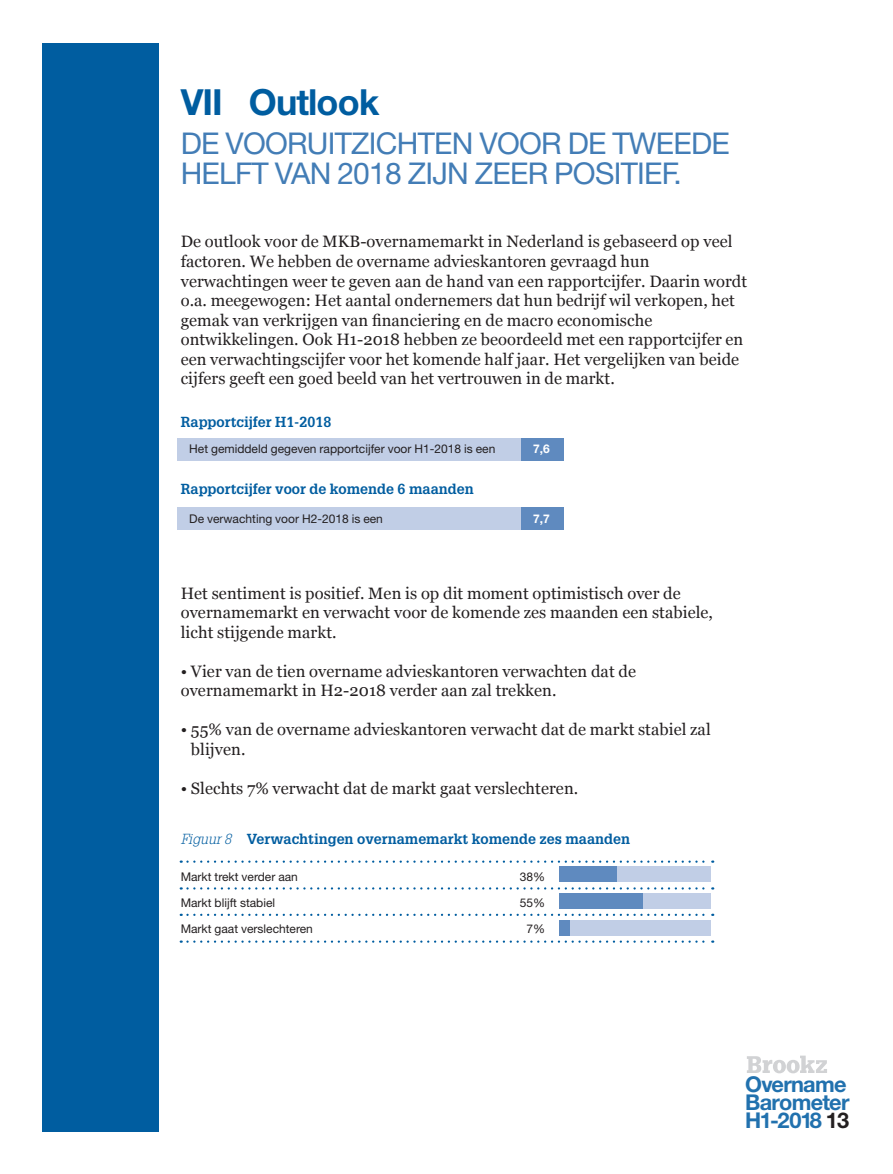
<style>
.page{position:relative;width:893px;height:1174px;background:#fff}
.page>*{position:absolute;margin:0;border:0;box-sizing:border-box;transform-origin:0 0}
.Kop_Helvetica{font:700 36px "Helvetica Neue LT Std";letter-spacing:-.025em;color:#005da0}
.Kaderkop{font:30px/30px "Helvetica Neue LT Std";letter-spacing:-.025em;color:#437db6}
.t1{font:700 21.75px/17.9px "Helvetica Neue LT Std";letter-spacing:-.035em;color:#2171ae}
.Brood_niet_inspring{font:16.5px/19.5px "Georgia";letter-spacing:.005em;color:#231f20}
.Info_kaderkop{font:700 14.25px "Glypha LT Std";color:#005da0}
.Kader{font:12px "Helvetica Neue LT Std";color:#231f20}
.Kader-2{font:700 12px "Helvetica Neue LT Std";color:#fff}
.s1{font-weight:300;font-style:italic}
.s2{color:#231f20}
</style>
<div class="page">
<svg style="left:747px;top:1055px;width:80px;height:18px"></svg>
<div style="left:177px;top:438px;width:386px;height:22px;background:#c1cee6"></div>
<div style="left:177px;top:507px;width:386px;height:23px;background:#c1cee6"></div>
<div style="left:43px;top:43px;width:116px;height:1088px;background:#005da0"></div>
<div style="left:521px;top:438px;width:42px;height:22px;background:#5f8abf"></div>
<div style="left:521px;top:507px;width:42px;height:23px;background:#5f8abf"></div>
<svg style="left:181px;top:860px;width:532px;height:2px"></svg>
<svg style="left:181px;top:887px;width:532px;height:2px"></svg>
<svg style="left:181px;top:913px;width:532px;height:3px"></svg>
<svg style="left:181px;top:940px;width:532px;height:2px"></svg>
<div style="left:559px;top:866px;width:152px;height:16px;background:#c1cee6"></div>
<div style="left:559px;top:893px;width:152px;height:16px;background:#c1cee6"></div>
<div style="left:559px;top:919px;width:152px;height:16px;background:#c1cee6"></div>
<div style="left:559px;top:866px;width:58px;height:16px;background:#5f8abf"></div>
<div style="left:559px;top:893px;width:84px;height:16px;background:#5f8abf"></div>
<div style="left:559px;top:919px;width:11px;height:16px;background:#5f8abf"></div>
<p class="Kop_Helvetica" style="left:181px;top:80px;width:200px">VII Outlook</p>
<p class="Kaderkop" style="left:181px;top:128px;width:551px">DE VOORUITZICHTEN VOOR DE TWEEDE<br>HELFT VAN 2018 ZIJN ZEER POSITIEF.</p>
<p class="Brood_niet_inspring" style="left:181px;top:232px;width:568px">De outlook voor de MKB-overnamemarkt in Nederland is gebaseerd op veel factoren. We hebben de overname advieskantoren gevraagd hun verwachtingen weer te geven aan de hand van een rapportcijfer. Daarin wordt o.a. meegewogen: Het aantal ondernemers dat hun bedrijf wil verkopen, het gemak van verkrijgen van financiering en de macro economische ontwikkelingen. Ook H1-2018 hebben ze beoordeeld met een rapportcijfer en een verwachtingscijfer voor het komende half jaar. Het vergelijken van beide cijfers geeft een goed beeld van het vertrouwen in de markt.</p>
<p class="Info_kaderkop" style="left:181px;top:413px;width:152px">Rapportcijfer H1-2018</p>
<p class="Kader" style="left:189px;top:441px;width:308px">Het gemiddeld gegeven rapportcijfer voor H1-2018 is een</p>
<p class="Kader-2" style="left:533px;top:441px;width:18px">7,6</p>
<p class="Info_kaderkop" style="left:181px;top:479px;width:295px">Rapportcijfer voor de komende 6 maanden</p>
<p class="Kader" style="left:189px;top:511px;width:195px">De verwachting voor H2-2018 is een</p>
<p class="Kader-2" style="left:533px;top:511px;width:18px">7,7</p>
<p class="Brood_niet_inspring" style="left:181px;top:583px;width:534px">Het sentiment is positief. Men is op dit moment optimistisch over de overnamemarkt en verwacht voor de komende zes maanden een stabiele, licht stijgende markt.</p>
<p class="Brood_niet_inspring" style="left:181px;top:661px;width:457px">• Vier van de tien overname advieskantoren verwachten dat de overnamemarkt in H2-2018 verder aan zal trekken.</p>
<p class="Brood_niet_inspring" style="left:191px;top:719px;width:521px;text-indent:-10px">• 55% van de overname advieskantoren verwacht dat de markt stabiel zal blijven.</p>
<p class="Brood_niet_inspring" style="left:181px;top:778px;width:399px">• Slechts 7% verwacht dat de markt gaat verslechteren.</p>
<p class="Info_kaderkop" style="left:181px;top:829px;width:451px"><span class="s1">Figuur 8</span> Verwachtingen overnamemarkt komende zes maanden</p>
<p class="Kader" style="left:181px;top:869px;width:119px">Markt trekt verder aan</p>
<p class="Kader" style="left:520px;top:869px;width:27px">38%</p>
<p class="Kader" style="left:181px;top:895px;width:96px">Markt blijft stabiel</p>
<p class="Kader" style="left:520px;top:895px;width:27px">55%</p>
<p class="Kader" style="left:181px;top:921px;width:134px">Markt gaat verslechteren</p>
<p class="Kader" style="left:527px;top:921px;width:20px">7%</p>
<h3 class="t1" style="left:745px;top:1075px;width:106px">Overname<br>Barometer<br>H1-2018 <span class="s2">13</span></h3>
</div>
